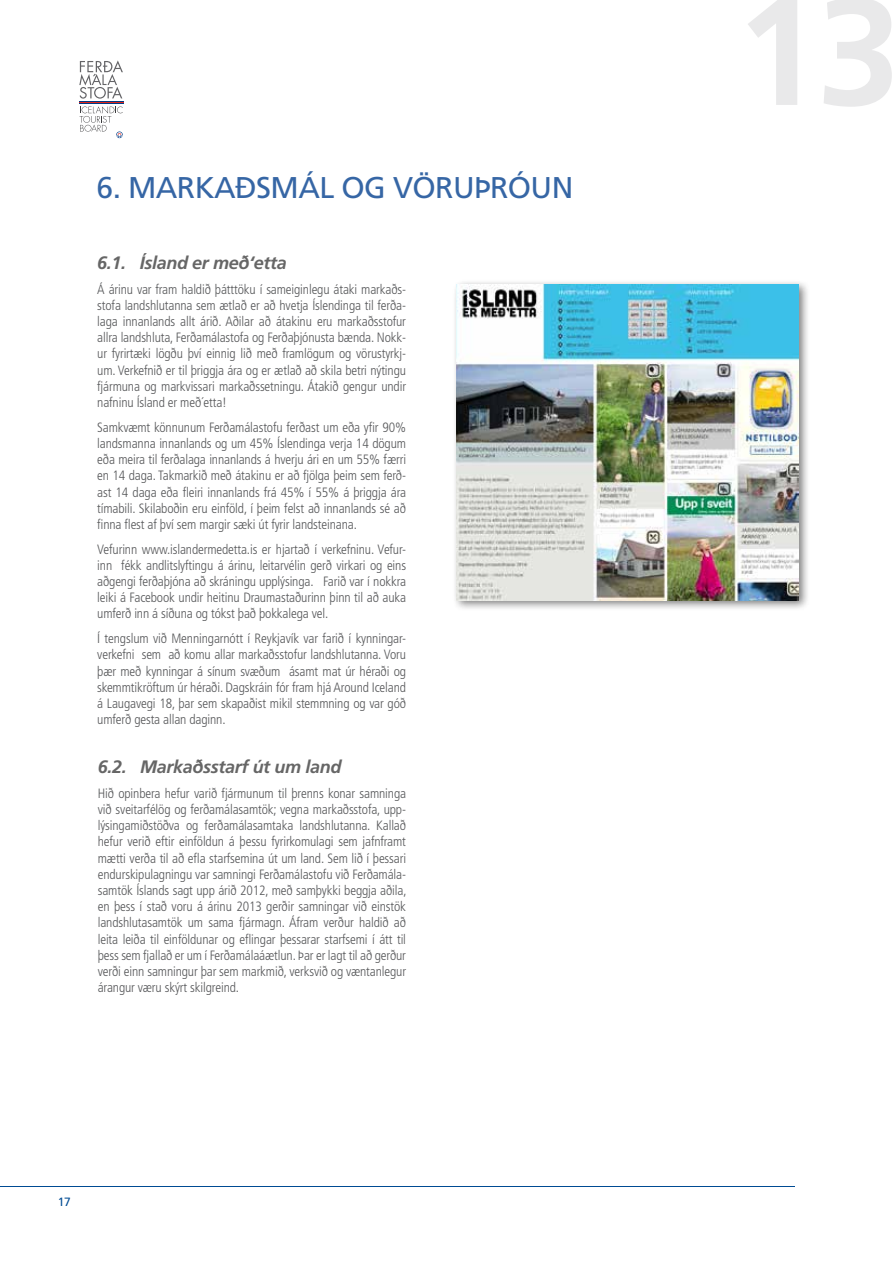
<style>
.page{position:relative;width:893px;height:1263px;background:#fff}
.page>*{position:absolute;margin:0;border:0;box-sizing:border-box;transform-origin:0 0}
.t1{font:700 151.5px "Frutiger LT Std";color:#e9e9ea}
.t2{font:30px "Frutiger LT Std";letter-spacing:-.02em;color:#3666a5}
.t3{font:italic 700 18px "Frutiger LT Std";letter-spacing:-.02em;color:#666}
.t4{font:300 condensed 13.5px/16.2px "Frutiger LT Std";letter-spacing:-.01em;color:#57585a;text-align:justify}
.t5{font:12px "Frutiger LT Std";color:#004b93}
</style>
<div class="page">
<hr style="left:0;top:1186px;width:795px;height:1px;background:#004b93">
<svg style="left:79px;top:60px;width:44px;height:78px"></svg>
<div style="left:452px;top:279px;width:358px;height:332px;background:#000;opacity:.5"></div>
<img style="left:457px;top:285px;width:342px;height:315px">
<h2 class="t2" style="left:97px;top:170px;width:478px">6. MARKAÐSMÁL OG VÖRUÞRÓUN</h2>
<h3 class="t3" style="left:97px;top:252px;width:191px">6.1. Ísland er með‘etta</h3>
<p class="t4" style="left:97px;top:281px;width:310px">Á árinu var fram haldið þátttöku í sameiginlegu átaki markaðs&shy;stofa landshlutanna sem ætlað er að hvetja Íslendinga til ferða&shy;laga innanlands allt árið. Aðilar að átakinu eru markaðsstofur allra landshluta, Ferðamálastofa og Ferðaþjónusta bænda. Nokk&shy;ur fyrirtæki lögðu því einnig lið með framlögum og vörustyrkj&shy;um. Verkefnið er til þriggja ára og er ætlað að skila betri nýtingu fjármuna og markvissari markaðssetningu. Átakið gengur undir nafninu Ísland er með´etta!</p>
<p class="t4" style="left:97px;top:419px;width:310px">Samkvæmt könnunum Ferðamálastofu ferðast um eða yfir 90% landsmanna innanlands og um 45% Íslendinga verja 14 dögum eða meira til ferðalaga innanlands á hverju ári en um 55% færri en 14 daga. Takmarkið með átakinu er að fjölga þeim sem ferð&shy;ast 14 daga eða fleiri innanlands frá 45% í 55% á þriggja ára tímabili. Skilaboðin eru einföld, í þeim felst að innanlands sé að finna flest af því sem margir sæki út fyrir landsteinana.</p>
<p class="t4" style="left:97px;top:541px;width:310px">Vefurinn www.islandermedetta.is er hjartað í verkefninu. Vefur&shy;inn fékk andlitslyftingu á árinu, leitarvélin gerð virkari og eins aðgengi ferðaþjóna að skráningu upplýsinga. Farið var í nokkra leiki á Facebook undir heitinu Draumastaðurinn þinn til að auka umferð inn á síðuna og tókst það þokkalega vel.</p>
<p class="t4" style="left:97px;top:631px;width:310px">Í tengslum við Menningarnótt í Reykjavík var farið í kynningar&shy;verkefni sem að komu allar markaðsstofur landshlutanna. Voru þær með kynningar á sínum svæðum ásamt mat úr héraði og skemmtikröftum úr héraði. Dagskráin fór fram hjá Around Iceland á Laugavegi 18, þar sem skapaðist mikil stemmning og var góð umferð gesta allan daginn.</p>
<h3 class="t3" style="left:98px;top:756px;width:245px">6.2. Markaðsstarf út um land</h3>
<p class="t4" style="left:98px;top:785px;width:310px">Hið opinbera hefur varið fjármunum til þrenns konar samninga við sveitarfélög og ferðamálasamtök; vegna markaðsstofa, upp&shy;lýsingamiðstöðva og ferðamálasamtaka landshlutanna. Kallað hefur verið eftir einföldun á þessu fyrirkomulagi sem jafnframt mætti verða til að efla starfsemina út um land. Sem lið í þessari endurskipulagningu var samningi Ferðamálastofu við Ferðamála&shy;samtök Íslands sagt upp árið 2012, með samþykki beggja aðila, en þess í stað voru á árinu 2013 gerðir samningar við einstök landshlutasamtök um sama fjármagn. Áfram verður haldið að leita leiða til einföldunar og eflingar þessarar starfsemi í átt til þess sem fjallað er um í Ferðamálaáætlun. Þar er lagt til að gerður verði einn samningur þar sem markmið, verksvið og væntanlegur árangur væru skýrt skilgreind.</p>
<p class="t5" style="left:58px;top:1195px;width:15px">17</p>
<h1 class="t1" style="left:736px;top:-37px;width:167px">13</h1>
</div>
